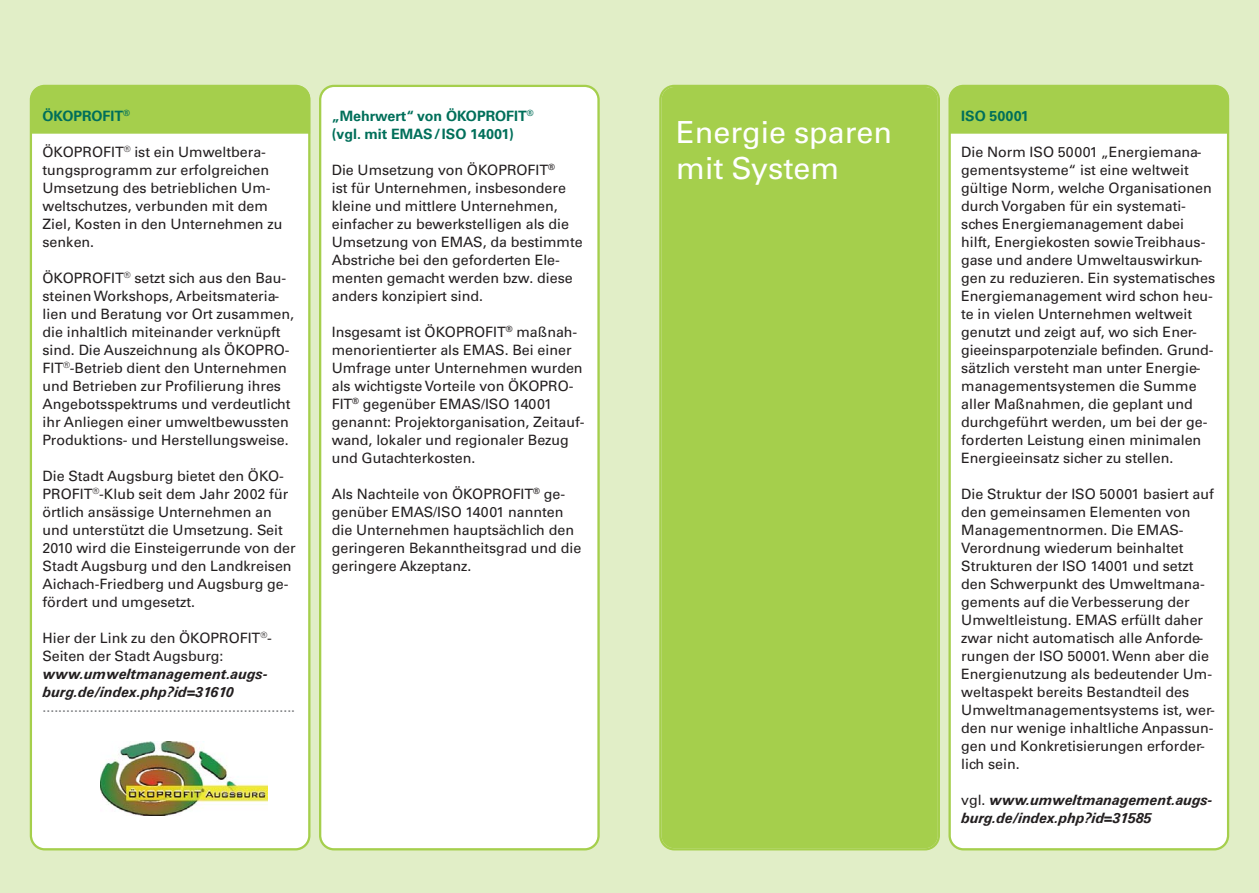
<style>
.page{position:relative;width:1259px;height:893px;background:#e1eec7}
.page>*{position:absolute;margin:0;border:0;box-sizing:border-box;transform-origin:0 0}
.t1{font:30.45px/36.5px "Univers LT";color:#fff}
.t2{font:14.25px/18px "Univers LT";color:#231f20}
.t3{font:italic 700 14.25px/18px "Univers LT";letter-spacing:-.005em;color:#231f20}
.t4{font:14.25px "Univers LT";color:#808285}
.t5{font:700 14.25px/18px "Univers LT";color:#006f5a}
.s1{font-weight:400;font-style:normal}
</style>
<div class="page">
<div style="left:30px;top:85px;width:280px;height:765px;background:#fff"></div>
<div style="left:31px;top:86px;width:279px;height:48px;background:#a5cf4c"></div>
<div style="left:319px;top:85px;width:281px;height:765px;background:#fff"></div>
<div style="left:659px;top:85px;width:281px;height:765px;background:#a5cf4c"></div>
<div style="left:948px;top:85px;width:281px;height:765px;background:#fff"></div>
<div style="left:949px;top:86px;width:279px;height:48px;background:#a5cf4c"></div>
<div style="left:97px;top:727px;width:173px;height:92px;background:#fff"></div>
<img style="left:100px;top:742px;width:167px;height:73px">
<p class="t5" style="left:43px;top:108px;width:89px">ÖKOPROFIT<sup>®</sup></p>
<p class="t2" style="left:43px;top:144px;width:241px">ÖKOPROFIT<sup>®</sup> ist ein Umweltbera&shy;tungsprogramm zur erfolgreichen<br>Umsetzung des betrieblichen Um&shy;weltschutzes, verbunden mit dem<br>Ziel, Kosten in den Unternehmen zu senken.</p>
<p class="t2" style="left:43px;top:270px;width:253px">ÖKOPROFIT<sup>®</sup> setzt sich aus den Bau&shy;steinen Workshops, Arbeitsmateria&shy;lien und Beratung vor Ort zusammen, die inhaltlich miteinander verknüpft sind. Die Auszeichnung als ÖKOPRO-FIT<sup>®</sup>-Betrieb dient den Unternehmen und Betrieben zur Profilierung ihres Angebotsspektrums und verdeutlicht ihr Anliegen einer umweltbewussten Produktions- und Herstellungsweise.</p>
<p class="t2" style="left:43px;top:468px;width:254px">Die Stadt Augsburg bietet den ÖKO-PROFIT<sup>®</sup>-Klub seit dem Jahr 2002 für örtlich ansässige Unternehmen an und unterstützt die Umsetzung. Seit 2010 wird die Einsteigerrunde von der Stadt Augsburg und den Landkreisen Aichach-Friedberg und Augsburg ge&shy;fördert und umgesetzt.</p>
<p class="t2" style="left:43px;top:630px;width:231px">Hier der Link zu den ÖKOPROFIT<sup>®</sup>-<br>Seiten der Stadt Augsburg:</p>
<p class="t3" style="left:43px;top:666px;width:226px">www.umweltmanagement.augs&shy;burg.de/index.php?id=31610</p>
<p class="t4" style="left:43px;top:701px;width:254px">................................................................</p>
<p class="t5" style="left:332px;top:108px;width:203px">„Mehrwert“ von ÖKOPROFIT<sup>® </sup>(vgl. mit EMAS/ISO 14001)</p>
<p class="t2" style="left:332px;top:162px;width:252px">Die Umsetzung von ÖKOPROFIT<sup>®<br></sup>ist für Unternehmen, insbesondere kleine und mittlere Unternehmen, einfacher zu bewerkstelligen als die<br>Umsetzung von EMAS, da bestimmte<br>Abstriche bei den geforderten Ele&shy;menten gemacht werden bzw. diese anders konzipiert sind.</p>
<p class="t2" style="left:332px;top:324px;width:254px">Insgesamt ist ÖKOPROFIT<sup>®</sup> maßnah&shy;menorientierter als EMAS. Bei einer Umfrage unter Unternehmen wurden als wichtigste Vorteile von ÖKOPRO-FIT<sup>®</sup> gegenüber EMAS/ISO 14001 genannt: Projektorganisation, Zeitauf&shy;wand, lokaler und regionaler Bezug und Gutachterkosten.</p>
<p class="t2" style="left:332px;top:486px;width:251px">Als Nachteile von ÖKOPROFIT<sup>®</sup> ge&shy;genüber EMAS/ISO 14001 nannten die Unternehmen hauptsächlich den geringeren Bekanntheitsgrad und die geringere Akzeptanz.</p>
<h1 class="t1" style="left:676px;top:117px;width:217px">Energie sparen mit System</h1>
<p class="t5" style="left:961px;top:108px;width:69px">ISO 50001</p>
<p class="t2" style="left:961px;top:144px;width:255px">Die Norm ISO 50001 „Energiemana&shy;gementsysteme“ ist eine weltweit gültige Norm, welche Organisationen durch Vorgaben für ein systemati&shy;sches Energiemanagement dabei hilft, Energiekosten sowie Treibhaus&shy;gase und andere Umweltauswirkun&shy;gen zu reduzieren. Ein systematisches Energiemanagement wird schon heu&shy;te in vielen Unternehmen weltweit genutzt und zeigt auf, wo sich Ener&shy;gieeinsparpotenziale befinden. Grund&shy;sätzlich versteht man unter Energie&shy;managementsystemen die Summe aller Maßnahmen, die geplant und durchgeführt werden, um bei der ge&shy;forderten Leistung einen minimalen Energieeinsatz sicher zu stellen.</p>
<p class="t2" style="left:961px;top:486px;width:255px">Die Struktur der ISO 50001 basiert auf den gemeinsamen Elementen von Managementnormen. Die EMAS-Verordnung wiederum beinhaltet Strukturen der ISO 14001 und setzt den Schwerpunkt des Umweltmana&shy;gements auf die Verbesserung der Umweltleistung. EMAS erfüllt daher zwar nicht automatisch alle Anforde&shy;rungen der ISO 50001. Wenn aber die Energienutzung als bedeutender Um&shy;weltaspekt bereits Bestandteil des Umweltmanagementsystems ist, wer&shy;den nur wenige inhaltliche Anpassun&shy;gen und Konkretisierungen erforder&shy;lich sein.</p>
<p class="t3" style="left:961px;top:792px;width:252px"><span class="s1">vgl.</span> www.umweltmanagement.augs&shy;burg.de/index.php?id=31585</p>
</div>
